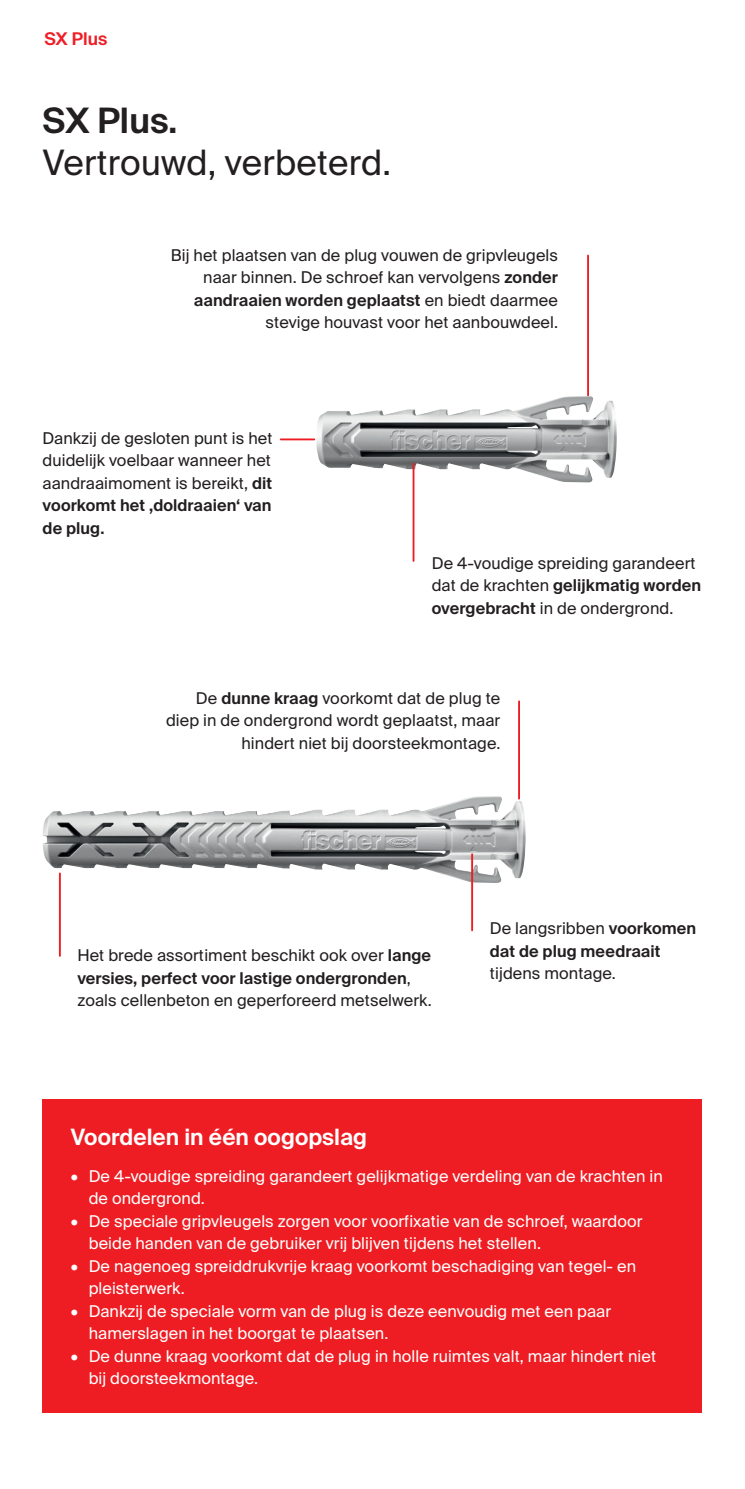
<style>
.page{position:relative;width:745px;height:1489px;background:#fff}
.page>*{position:absolute;margin:0;border:0;box-sizing:border-box;transform-origin:0 0}
.t1{font:35px "fischerstrong";letter-spacing:.005em;color:#231f20}
.t2{font:600 35px "fischerstrong";letter-spacing:.005em;color:#231f20}
.t3{font:600 22.5px "fischerstrong";color:#fff}
.t4{font:600 17.5px "fischerstrong";letter-spacing:.005em;color:#ee1f26}
.t5{font:16.25px/22.5px "fischerstrong";letter-spacing:.005em;color:#231f20;text-align:right}
.t6{font:16.25px/22.5px "fischerstrong";letter-spacing:.005em;color:#fff}
.t7{font:600 16.25px/22.5px "fischerstrong";letter-spacing:.005em;color:#231f20}
.s1{font-weight:600}
.s2{font-weight:400}
</style>
<div class="page">
<img style="left:316px;top:396px;width:271px;height:86px">
<hr style="left:586px;top:255px;width:2px;height:140px;background:#ee1d23">
<hr style="left:280px;top:438px;width:34px;height:2px;background:#ee1d23">
<hr style="left:412px;top:463px;width:2px;height:98px;background:#ee1d23">
<img style="left:43px;top:796px;width:449px;height:72px">
<hr style="left:518px;top:701px;width:1px;height:97px;background:#ee1d23">
<hr style="left:471px;top:854px;width:1px;height:76px;background:#ee1d23">
<hr style="left:59px;top:873px;width:2px;height:82px;background:#ee1d23">
<div style="left:43px;top:1098px;width:659px;height:314px;background:#ee1d23"></div>
<hr style="left:744px;top:377px;width:1px;height:381px;background:#e5e3e0">
<p class="t4" style="left:44px;top:28px;width:65px">SX Plus</p>
<h1 class="t2" style="left:43px;top:101px;width:136px">SX Plus.</h1>
<h1 class="t1" style="left:43px;top:143px;width:349px">Vertrouwd, verbeterd.</h1>
<p class="t5" style="left:171px;top:244px;width:388px">Bij het plaatsen van de plug vouwen de gripvleugels naar binnen. De schroef kan vervolgens <span class="s1">zonder aandraaien worden geplaatst</span> en biedt daarmee stevige houvast voor het aanbouwdeel.</p>
<p class="t5" style="left:43px;top:426px;width:231px;text-align:justify">Dankzij de gesloten punt is het duidelijk voelbaar wanneer het aandraaimoment is bereikt, <span class="s1">dit voorkomt het ‚doldraaien‘ van de plug.</span></p>
<p class="t5" style="left:431px;top:552px;width:271px;text-align:left">De 4-voudige spreiding garandeert dat de krachten <span class="s1">gelijkmatig worden overgebracht</span> in de ondergrond.</p>
<p class="t5" style="left:166px;top:687px;width:335px">De <span class="s1">dunne kraag</span> voorkomt dat de plug te diep in de ondergrond wordt geplaatst, maar hindert niet bij doorsteekmontage.</p>
<p class="t5" style="left:77px;top:944px;width:356px;text-align:left">Het brede assortiment beschikt ook over <span class="s1">lange versies, perfect voor lastige ondergronden</span>, zoals cellenbeton en geperforeerd metselwerk.</p>
<p class="t7" style="left:489px;top:917px;width:208px"><span class="s2">De langsribben</span> voorkomen dat de plug meedraait</p>
<p class="t5" style="left:489px;top:962px;width:127px">tijdens montage.</p>
<h2 class="t3" style="left:71px;top:1123px;width:297px">Voordelen in één oogopslag</h2>
<p class="t6" style="left:89px;top:1164px;width:575px;text-indent:-18px">• De 4-voudige spreiding garandeert gelijkmatige verdeling van de krachten in de ondergrond.</p>
<p class="t6" style="left:89px;top:1209px;width:555px;text-indent:-18px">• De speciale gripvleugels zorgen voor voorfixatie van de schroef, waardoor beide handen van de gebruiker vrij blijven tijdens het stellen.</p>
<p class="t6" style="left:89px;top:1254px;width:548px;text-indent:-18px">• De nagenoeg spreiddrukvrije kraag voorkomt beschadiging van tegel- en pleisterwerk.</p>
<p class="t6" style="left:89px;top:1299px;width:523px;text-indent:-18px">• Dankzij de speciale vorm van de plug is deze eenvoudig met een paar hamerslagen in het boorgat te plaatsen.</p>
<p class="t6" style="left:89px;top:1344px;width:568px;text-indent:-18px">• De dunne kraag voorkomt dat de plug in holle ruimtes valt, maar hindert niet bij doorsteekmontage.</p>
</div>
